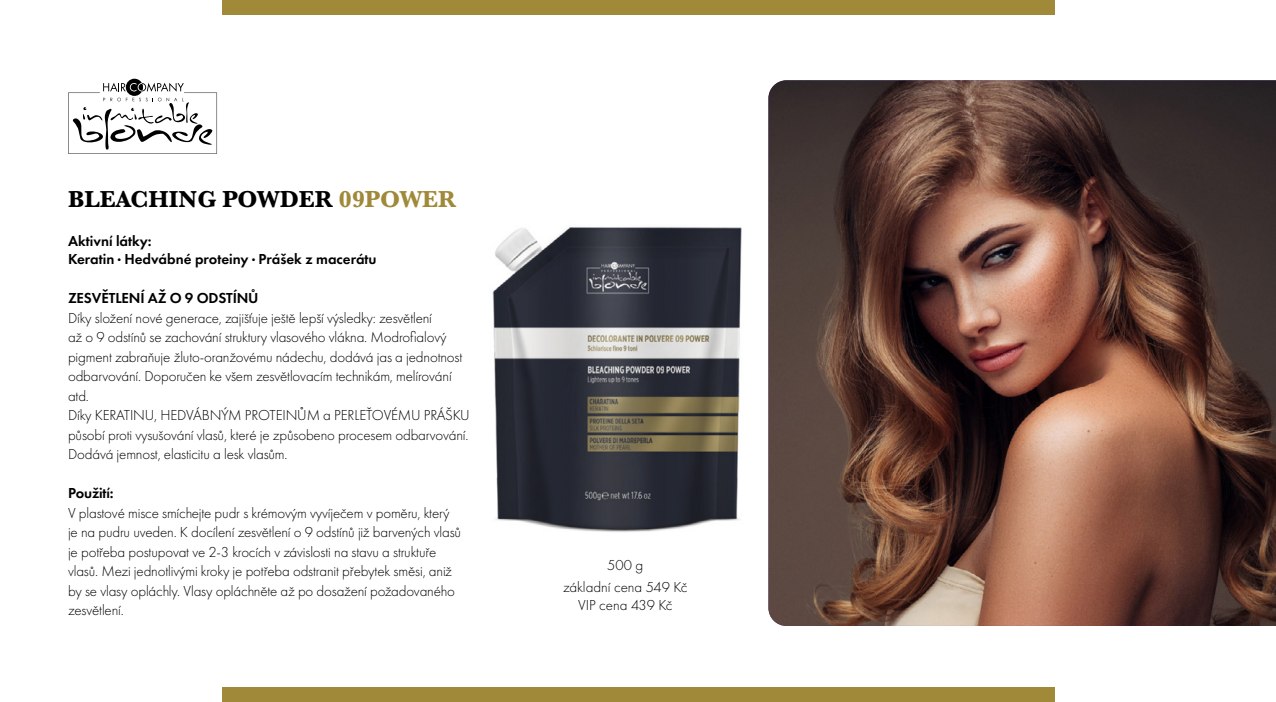
<style>
.page{position:relative;width:1276px;height:702px;background:#fff}
.page>*{position:absolute;margin:0;border:0;box-sizing:border-box;transform-origin:0 0}
.t1{font:700 24px "Baskerville";color:#000}
.t2{font:300 15px/19.5px "Futura PT";letter-spacing:-.01em;color:#000}
.t3{font:600 15px/18px "Futura PT";color:#000}
.s1{color:#a08939}
</style>
<div class="page">
<div style="left:222px;top:0;width:832px;height:15px;background:#a08939"></div>
<div style="left:222px;top:687px;width:832px;height:15px;background:#a08939"></div>
<svg style="left:68px;top:79px;width:149px;height:75px"></svg>
<img style="left:768px;top:80px;width:508px;height:546px">
<img style="left:492px;top:227px;width:250px;height:305px">
<h1 class="t1" style="left:68px;top:182px;width:390px">BLEACHING POWDER <span class="s1">09POWER</span></h1>
<p class="t3" style="left:68px;top:232px;width:310px">Aktivní látky:<br>Keratin · Hedvábné proteiny · Prášek z macerátu</p>
<p class="t3" style="left:68px;top:289px;width:192px">ZESVĚTLENÍ AŽ O 9 ODSTÍNŮ</p>
<p class="t2" style="left:68px;top:308px;width:403px">Díky složení nové generace, zajišťuje ještě lepší výsledky: zesvětlení<br>až o 9 odstínů se zachování struktury vlasového vlákna. Modrofialový pigment zabraňuje žluto-oranžovému nádechu, dodává jas a jednotnost odbarvování. Doporučen ke všem zesvětlovacím technikám, melírování atd.<br>Díky KERATINU, HEDVÁBNÝM PROTEINŮM a PERLEŤOVÉMU PRÁŠKU působí proti vysušování vlasů, které je způsobeno procesem odbarvování.<br>Dodává jemnost, elasticitu a lesk vlasům.</p>
<p class="t3" style="left:68px;top:484px;width:47px">Použití:</p>
<p class="t2" style="left:68px;top:503px;width:395px">V plastové misce smíchejte pudr s krémovým vyvíječem v poměru, který je na pudru uveden. K docílení zesvětlení o 9 odstínů již barvených vlasů je potřeba postupovat ve 2-3 krocích v závislosti na stavu a struktuře vlasů. Mezi jednotlivými kroky je potřeba odstranit přebytek směsi, aniž by se vlasy opláchly. Vlasy opláchněte až po dosažení požadovaného zesvětlení.</p>
<p class="t2" style="left:563px;top:553px;width:126px;line-height:22.2px;text-align:center">500 g<br>základní cena 549 Kč</p>
<p class="t2" style="left:578px;top:595px;width:96px">VIP cena 439 Kč</p>
</div>
